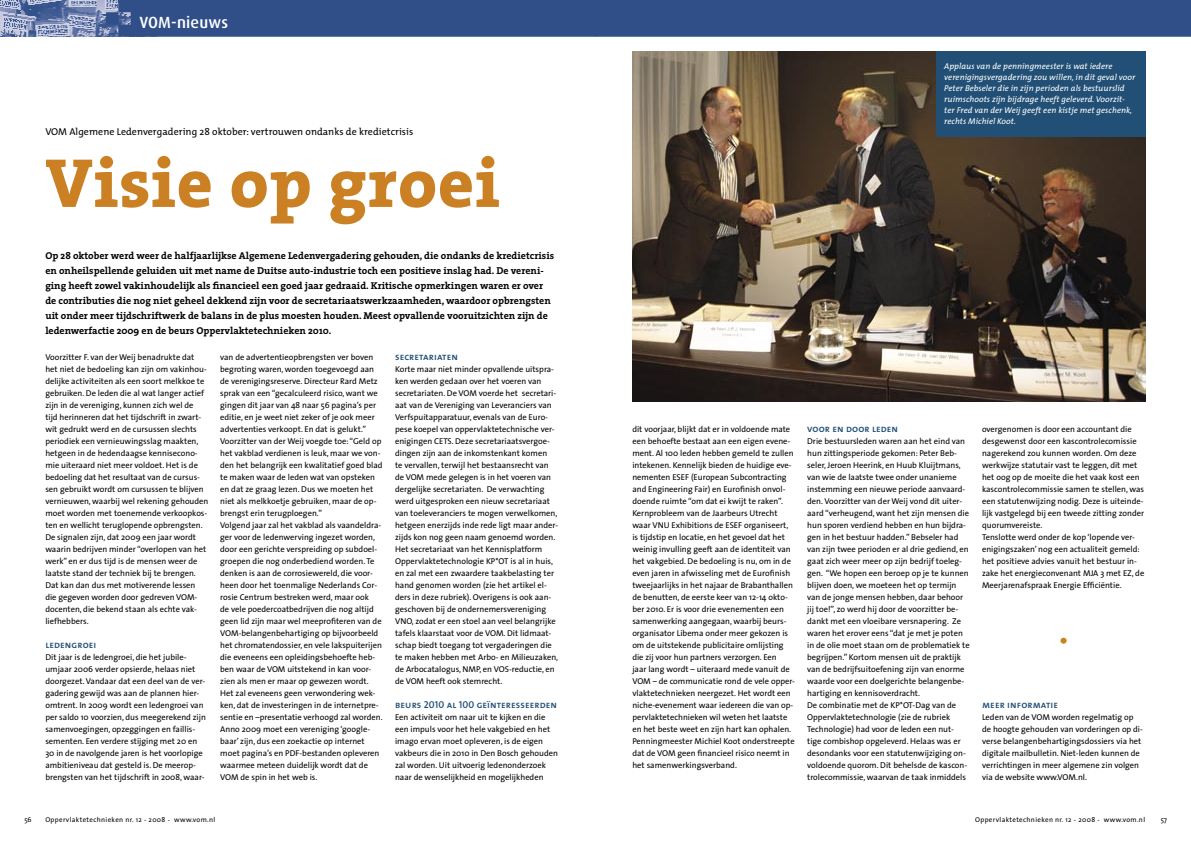
<style>
.page{position:relative;width:1191px;height:842px;background:#fff}
.page>*{position:absolute;margin:0;border:0;box-sizing:border-box;transform-origin:0 0}
.kop{font:800 70px "The Serif";letter-spacing:.01em;color:#ca8023}
.platte_tekst{font:25px "The Sans";color:#ca8023}
.t1{font:500 16.2px "Dax";letter-spacing:.01em;color:#fff}
.intro{font:700 10px/15px "The Serif";color:#000}
.subkop{font:10px "The Mix Semi Bold Caps";letter-spacing:.01em;color:#214f75}
.chapeau{font:10px "The Mix";letter-spacing:.005em;color:#000}
.platte_tekst-2{font:8.5px/12px "The Sans";color:#000}
.bijschrift{font:italic 8.5px/11px "The Mix";letter-spacing:.005em;color:#fff}
.t2{font:7px "The Sans";letter-spacing:.05em;color:#000}
</style>
<div class="page">
<img style="left:0;top:0;width:106px;height:37px">
<div style="left:106px;top:0;width:1085px;height:37px;background:#304e88"></div>
<img style="left:632px;top:51px;width:513px;height:350px">
<div style="left:935px;top:51px;width:210px;height:85px;background:#214f75"></div>
<p class="t1" style="left:139px;top:14px;width:90px">VOM-nieuws</p>
<p class="chapeau" style="left:45px;top:124px;width:369px">VOM Algemene Ledenvergadering 28 oktober: vertrouwen ondanks de kredietcrisis</p>
<p class="kop" style="left:45px;top:124px;width:456px">Visie op groei</p>
<p class="intro" style="left:45px;top:247px;width:510px">Op 28 oktober werd weer de halfjaarlijkse Algemene Ledenvergadering gehouden, die ondanks de kredietcrisis en onheilspellende geluiden uit met name de Duitse auto-industrie toch een positieve inslag had. De vereni&shy;ging heeft zowel vakinhoudelijk als financieel een goed jaar gedraaid. Kritische opmerkingen waren er over de contributies die nog niet geheel dekkend zijn voor de secretariaatswerkzaamheden, waardoor opbrengsten uit onder meer tijdschriftwerk de balans in de plus moesten houden. Meest opvallende vooruitzichten zijn de ledenwerfactie 2009 en de beurs Oppervlaktetechnieken 2010.</p>
<p class="platte_tekst-2" style="left:45px;top:351px;width:165px">Voorzitter F. van der Weij benadrukte dat het niet de bedoeling kan zijn om vakinhou&shy;delijke activiteiten als een soort melkkoe te gebruiken. De leden die al wat langer actief zijn in de vereniging, kunnen zich wel de<br>tijd herinneren dat het tijdschrift in zwart&shy;wit gedrukt werd en de cursussen slechts periodiek een vernieuwingsslag maakten, hetgeen in de hedendaagse kennisecono&shy;mie uiteraard niet meer voldoet. Het is de bedoeling dat het resultaat van de cursus&shy;sen gebruikt wordt om cursussen te blijven vernieuwen, waarbij wel rekening gehouden moet worden met toenemende verkoopkos&shy;ten en wellicht teruglopende opbrengsten.<br>De signalen zijn, dat 2009 een jaar wordt waarin bedrijven minder “overlopen van het werk” en er dus tijd is de mensen weer de laatste stand der techniek bij te brengen.<br>Dat kan dan dus met motiverende lessen die gegeven worden door gedreven VOM&shy;docenten, die bekend staan als echte vak&shy;liefhebbers.</p>
<p class="subkop" style="left:45px;top:636px;width:53px">ledengroei</p>
<p class="platte_tekst-2" style="left:45px;top:651px;width:162px">Dit jaar is de ledengroei, die het jubile&shy;umjaar 2006 verder opsierde, helaas niet doorgezet. Vandaar dat een deel van de ver&shy;gadering gewijd was aan de plannen hier&shy;omtrent. In 2009 wordt een ledengroei van per saldo 10 voorzien, dus meegerekend zijn samenvoegingen, opzeggingen en faillis&shy;sementen. Een verdere stijging met 20 en 30 in de navolgende jaren is het voorlopige ambitieniveau dat gesteld is. De meerop&shy;brengsten van het tijdschrift in 2008, waar-</p>
<p class="platte_tekst-2" style="left:220px;top:351px;width:164px">van de advertentieopbrengsten ver boven begroting waren, worden toegevoegd aan de verenigingsreserve. Directeur Rard Metz sprak van een “gecalculeerd risico, want we gingen dit jaar van 48 naar 56 pagina’s per editie, en je weet niet zeker of je ook meer advertenties verkoopt. En dat is gelukt.” Voorzitter van der Weij voegde toe: “Geld op het vakblad verdienen is leuk, maar we von&shy;den het belangrijk een kwalitatief goed blad te maken waar de leden wat van opsteken en dat ze graag lezen. Dus we moeten het niet als melkkoetje gebruiken, maar de op&shy;brengst erin terugploegen.”</p>
<p class="platte_tekst-2" style="left:220px;top:519px;width:163px">Volgend jaar zal het vakblad als vaandeldra&shy;ger voor de ledenwerving ingezet worden, door een gerichte verspreiding op subdoel&shy;groepen die nog onderbediend worden. Te denken is aan de corrosiewereld, die voor&shy;heen door het toenmalige Nederlands Cor&shy;rosie Centrum bestreken werd, maar ook<br>de vele poedercoatbedrijven die nog altijd geen lid zijn maar wel meeprofiteren van de VOM-belangenbehartiging op bijvoorbeeld het chromatendossier, en vele lakspuiterijen die eveneens een opleidingsbehoefte heb&shy;ben waar de VOM uitstekend in kan voor&shy;zien als men er maar op gewezen wordt.</p>
<p class="platte_tekst-2" style="left:220px;top:687px;width:164px">Het zal eveneens geen verwondering wek&shy;ken, dat de investeringen in de internetpre&shy;sentie en –presentatie verhoogd zal worden.<br>Anno 2009 moet een vereniging ‘google&shy;baar’ zijn, dus een zoekactie op internet moet pagina’s en PDF-bestanden opleveren waarmee meteen duidelijk wordt dat de VOM de spin in het web is.</p>
<p class="subkop" style="left:395px;top:348px;width:64px">secretariaten</p>
<p class="platte_tekst-2" style="left:395px;top:363px;width:165px">Korte maar niet minder opvallende uitspra&shy;ken werden gedaan over het voeren van secretariaten. De VOM voerde het secretari&shy;aat van de Vereniging van Leveranciers van Verfspuitapparatuur, evenals van de Euro&shy;pese koepel van oppervlaktetechnische ver&shy;enigingen CETS. Deze secretariaatsvergoe&shy;dingen zijn aan de inkomstenkant komen<br>te vervallen, terwijl het bestaansrecht van de VOM mede gelegen is in het voeren van dergelijke secretariaten. De verwachting werd uitgesproken een nieuw secretariaat van toeleveranciers te mogen verwelkomen, hetgeen enerzijds inde rede ligt maar ander&shy;zijds kon nog geen naam genoemd worden.<br>Het secretariaat van het Kennisplatform Oppervlaktetechnologie KP*OT is al in huis, en zal met een zwaardere taakbelasting ter hand genomen worden (zie het artikel el&shy;ders in deze rubriek). Overigens is ook aan&shy;geschoven bij de ondernemersvereniging VNO, zodat er een stoel aan veel belangrijke tafels klaarstaat voor de VOM. Dit lidmaat&shy;schap biedt toegang tot vergaderingen die te maken hebben met Arbo- en Milieuzaken, de Arbocatalogus, NMP, en VOS-reductie, en de VOM heeft ook stemrecht.</p>
<p class="subkop" style="left:395px;top:696px;width:163px">beurs 2010 al 100 geïnteresseerden</p>
<p class="platte_tekst-2" style="left:395px;top:711px;width:164px">Een activiteit om naar uit te kijken en die een impuls voor het hele vakgebied en het imago ervan moet opleveren, is de eigen vakbeurs die in 2010 in Den Bosch gehouden zal worden. Uit uitvoerig ledenonderzoek naar de wenselijkheid en mogelijkheden</p>
<p class="bijschrift" style="left:944px;top:61px;width:192px">Applaus van de penningmeester is wat iedere verenigingsvergadering zou willen, in dit geval voor Peter Bebseler die in zijn perioden als bestuurslid ruimschoots zijn bijdrage heeft geleverd. Voorzit&shy;ter Fred van der Weij geeft een kistje met geschenk, rechts Michiel Koot.</p>
<p class="platte_tekst-2" style="left:632px;top:423px;width:164px">dit voorjaar, blijkt dat er in voldoende mate een behoefte bestaat aan een eigen evene&shy;ment. Al 100 leden hebben gemeld te zullen intekenen. Kennelijk bieden de huidige eve&shy;nementen ESEF (European Subcontracting and Engineering Fair) en Eurofinish onvol&shy;doende ruimte “om dat ei kwijt te raken”.<br>Kernprobleem van de Jaarbeurs Utrecht waar VNU Exhibitions de ESEF organiseert, is tijdstip en locatie, en het gevoel dat het weinig invulling geeft aan de identiteit van het vakgebied. De bedoeling is nu, om in de even jaren in afwisseling met de Eurofinish tweejaarlijks in het najaar de Brabanthallen de benutten, de eerste keer van 12-14 okto&shy;ber 2010. Er is voor drie evenementen een samenwerking aangegaan, waarbij beurs&shy;organisator Libema onder meer gekozen is om de uitstekende publicitaire omlijsting die zij voor hun partners verzorgen. Een<br>jaar lang wordt – uiteraard mede vanuit de VOM – de communicatie rond de vele opper&shy;vlaktetechnieken neergezet. Het wordt een niche-evenement waar iedereen die van op&shy;pervlaktetechnieken wil weten het laatste en het beste weet en zijn hart kan ophalen.<br>Penningmeester Michiel Koot onderstreepte dat de VOM geen financieel risico neemt in het samenwerkingsverband.</p>
<p class="subkop" style="left:807px;top:420px;width:92px">voor en door leden</p>
<p class="platte_tekst-2" style="left:807px;top:435px;width:164px">Drie bestuursleden waren aan het eind van hun zittingsperiode gekomen: Peter Beb&shy;seler, Jeroen Heerink, en Huub Kluijtmans, van wie de laatste twee onder unanieme instemming een nieuwe periode aanvaard&shy;den. Voorzitter van der Weij vond dit uiter&shy;aard “verheugend, want het zijn mensen die hun sporen verdiend hebben en hun bijdra&shy;gen in het bestuur hadden.” Bebseler had van zijn twee perioden er al drie gediend, en gaat zich weer meer op zijn bedrijf toeleg&shy;gen. “We hopen een beroep op je te kunnen blijven doen, we moeteen het op termijn van de jonge mensen hebben, daar behoor jij toe!”, zo werd hij door de voorzitter be&shy;dankt met een vloeibare versnapering. Ze waren het erover eens “dat je met je poten in de olie moet staan om de problematiek te begrijpen.” Kortom mensen uit de praktijk van de bedrijfsuitoefening zijn van enorme waarde voor een doelgerichte belangenbe&shy;hartiging en kennisoverdracht.</p>
<p class="platte_tekst-2" style="left:807px;top:699px;width:161px">De combinatie met de KP*OT-Dag van de Oppervlaktetechnologie (zie de rubriek Technologie) had voor de leden een nut&shy;tige combishop opgeleverd. Helaas was er desondanks voor een statutenwijziging on&shy;voldoende quorom. Dit behelsde de kascon&shy;trolecommissie, waarvan de taak inmiddels</p>
<p class="platte_tekst-2" style="left:982px;top:423px;width:164px">overgenomen is door een accountant die desgewenst door een kascontrolecomissie nagerekend zou kunnen worden. Om deze werkwijze statutair vast te leggen, dit met het oog op de moeite die het vaak kost een kascontrolecommissie samen te stellen, was een statutenwijzing nodig. Deze is uiteinde&shy;lijk vastgelegd bij een tweede zitting zonder quorumvereiste.</p>
<p class="platte_tekst-2" style="left:982px;top:531px;width:164px">Tenslotte werd onder de kop ‘lopende ver&shy;enigingszaken’ nog een actualiteit gemeld: het positieve advies vanuit het bestuur in&shy;zake het energieconvenant MJA 3 met EZ, de Meerjarenafspraak Energie Efficiëntie.</p>
<p class="platte_tekst" style="left:1058px;top:619px;width:12px">•</p>
<p class="subkop" style="left:982px;top:696px;width:78px">meer informatie</p>
<p class="platte_tekst-2" style="left:982px;top:711px;width:162px">Leden van de VOM worden regelmatig op de hoogte gehouden van vorderingen op di&shy;verse belangenbehartigingsdossiers via het digitale mailbulletin. Niet-leden kunnen de verrichtingen in meer algemene zin volgen via de website www.VOM.nl.</p>
<p class="t2" style="left:24px;top:813px;width:9px">56</p>
<p class="t2" style="left:975px;top:813px;width:171px">Oppervlaktetechnieken nr. 12 - 2008 - www.vom.nl</p>
<p class="t2" style="left:1160px;top:813px;width:8px">57</p>
<p class="t2" style="left:45px;top:813px;width:171px">Oppervlaktetechnieken nr. 12 - 2008 - www.vom.nl</p>
</div>
